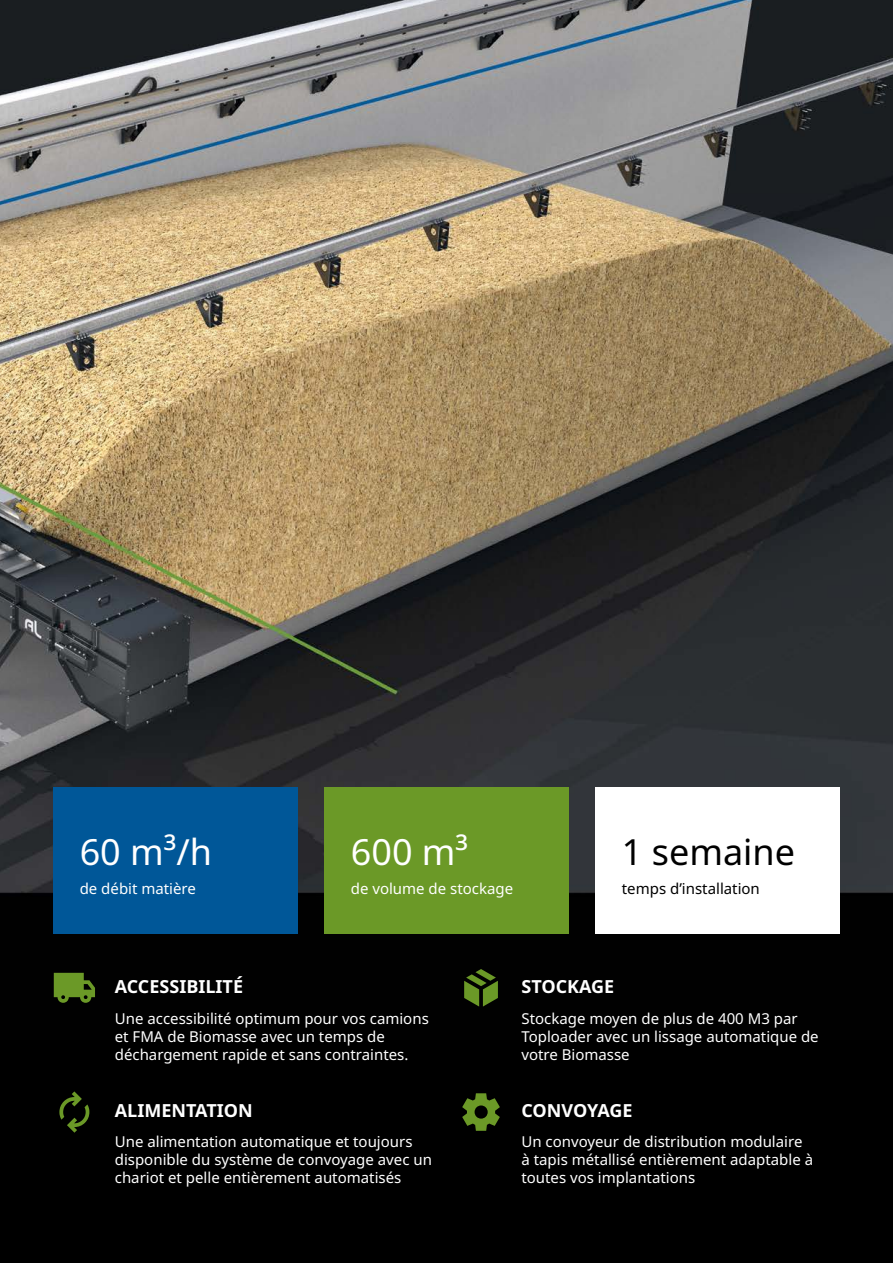
<style>
.page{position:relative;width:893px;height:1263px;background:#000}
.page>*{position:absolute;margin:0;border:0;box-sizing:border-box;transform-origin:0 0}
.t1{font:36px "Noto Sans";color:#fff}
.t2{font:36px "Noto Sans";color:#000}
.t3{font:700 18px "Noto Sans";color:#fff}
.t4{font:15px/18px "Noto Sans";color:#fff}
.t5{font:15px "Noto Sans";color:#000}
</style>
<div class="page">
<img style="left:0;top:0;width:893px;height:1007px">
<div style="left:53px;top:786px;width:245px;height:147px;background:#005798"></div>
<div style="left:324px;top:786px;width:245px;height:147px;background:#6b9927"></div>
<div style="left:595px;top:786px;width:245px;height:147px;background:#fff"></div>
<svg style="left:464px;top:969px;width:34px;height:37px"></svg>
<svg style="left:462px;top:1093px;width:38px;height:38px"></svg>
<svg style="left:59px;top:1091px;width:30px;height:42px"></svg>
<svg style="left:54px;top:973px;width:41px;height:30px"></svg>
<h1 class="t1" style="left:80px;top:831px;width:134px">60 m³/h</h1>
<p class="t4" style="left:80px;top:879px;width:118px">de débit matière</p>
<h1 class="t1" style="left:351px;top:831px;width:119px">600 m³</h1>
<p class="t4" style="left:351px;top:879px;width:164px">de volume de stockage</p>
<h1 class="t2" style="left:622px;top:831px;width:175px">1 semaine</h1>
<p class="t5" style="left:622px;top:879px;width:140px">temps d’installation</p>
<p class="t3" style="left:115px;top:976px;width:130px">ACCESSIBILITÉ</p>
<p class="t4" style="left:115px;top:1010px;width:316px">Une accessibilité optimum pour vos camions et FMA de Biomasse avec un temps de déchargement rapide et sans contraintes.</p>
<p class="t3" style="left:115px;top:1100px;width:139px">ALIMENTATION</p>
<p class="t4" style="left:115px;top:1133px;width:319px">Une alimentation automatique et toujours disponible du système de convoyage avec un chariot et pelle entièrement automatisés</p>
<p class="t3" style="left:521px;top:976px;width:94px">STOCKAGE</p>
<p class="t4" style="left:521px;top:1010px;width:299px">Stockage moyen de plus de 400 M3 par<br>Toploader avec un lissage automatique de votre Biomasse</p>
<p class="t3" style="left:521px;top:1100px;width:113px">CONVOYAGE</p>
<p class="t4" style="left:521px;top:1133px;width:293px">Un convoyeur de distribution modulaire à tapis métallisé entièrement adaptable à toutes vos implantations</p>
</div>
